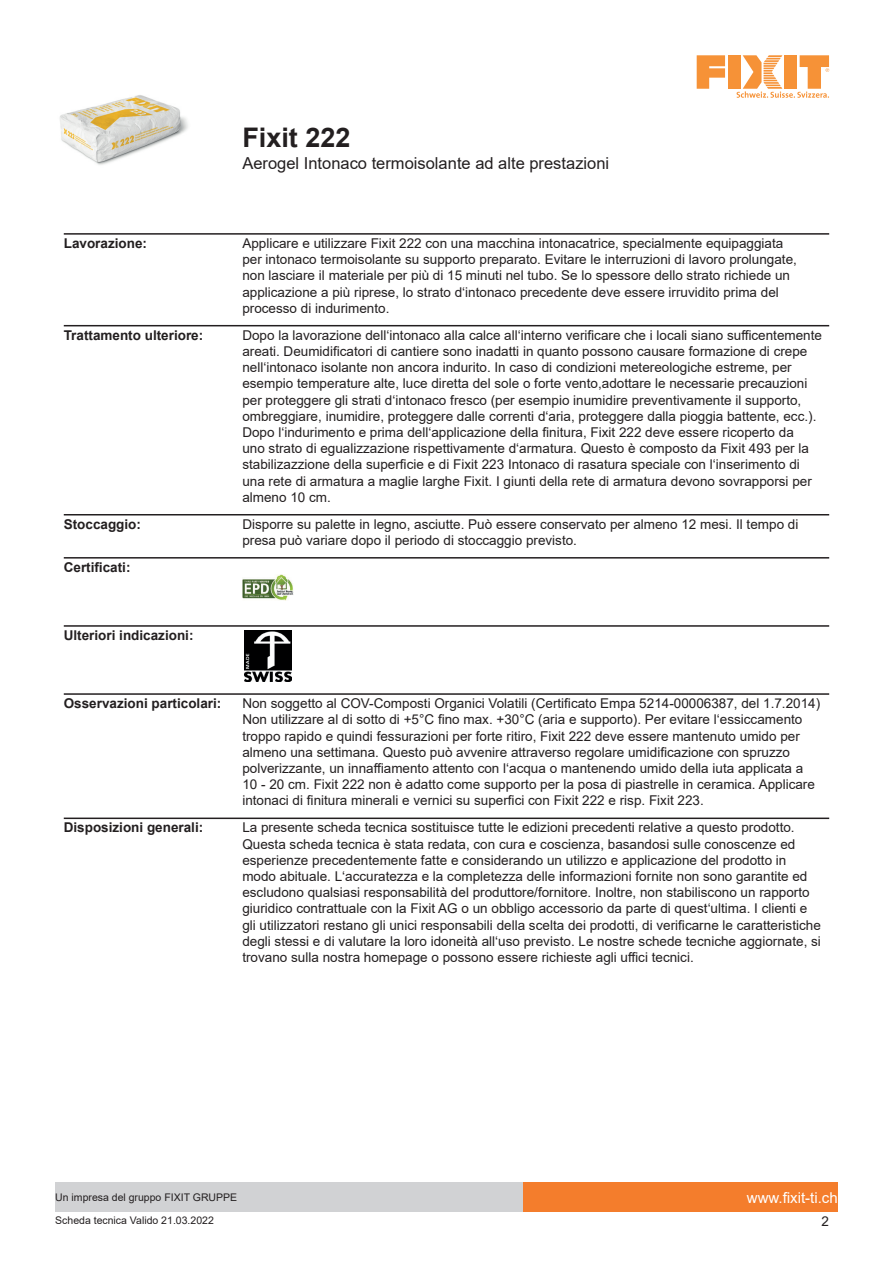
<style>
.page{position:relative;width:893px;height:1263px;background:#fff}
.page>*{position:absolute;margin:0;border:0;box-sizing:border-box;transform-origin:0 0}
.t1{font:700 27px "Arial";color:#231f20}
.t2{font:16.5px "Arial";color:#231f20}
.t3{font:15px "Arial";color:#fff}
.t4{font:13.5px/16.2px "Arial";color:#231f20}
.t5{font:700 13.5px "Arial";color:#231f20}
.t6{font:10.5px "Arial";color:#231f20}
</style>
<div class="page">
<img style="left:60px;top:95px;width:128px;height:70px">
<svg style="left:697px;top:55px;width:28px;height:34px"></svg>
<div style="left:728px;top:55px;width:12px;height:34px;background:#f69237"></div>
<svg style="left:737px;top:55px;width:92px;height:43px"></svg>
<div style="left:523px;top:1182px;width:315px;height:30px;background:#f47d2c"></div>
<div style="left:55px;top:1182px;width:468px;height:30px;background:#d1d2d4"></div>
<hr style="left:64px;top:233px;width:765px;height:2px;background:#231f20">
<hr style="left:64px;top:325px;width:765px;height:1px;background:#231f20">
<hr style="left:64px;top:514px;width:765px;height:1px;background:#231f20">
<hr style="left:64px;top:557px;width:765px;height:2px;background:#231f20">
<img style="left:242px;top:575px;width:51px;height:25px">
<hr style="left:64px;top:625px;width:765px;height:2px;background:#231f20">
<img style="left:245px;top:630px;width:46px;height:51px">
<hr style="left:64px;top:693px;width:765px;height:2px;background:#231f20">
<hr style="left:64px;top:817px;width:765px;height:2px;background:#231f20">
<h1 class="t1" style="left:242px;top:119px;width:110px">Fixit 222</h1>
<p class="t2" style="left:242px;top:152px;width:368px">Aerogel Intonaco termoisolante ad alte prestazioni</p>
<p class="t5" style="left:64px;top:234px;width:85px">Lavorazione:</p>
<p class="t4" style="left:242px;top:235px;width:556px">Applicare e utilizzare Fixit 222 con una macchina intonacatrice, specialmente equipaggiata per intonaco termoisolante su supporto preparato. Evitare le interruzioni di lavoro prolungate, non lasciare il materiale per più di 15 minuti nel tubo. Se lo spessore dello strato richiede un applicazione a più riprese, lo strato d‘intonaco precedente deve essere irruvidito prima del processo di indurimento.</p>
<p class="t5" style="left:64px;top:325px;width:141px">Trattamento ulteriore:</p>
<p class="t4" style="left:242px;top:327px;width:581px">Dopo la lavorazione dell‘intonaco alla calce all‘interno verificare che i locali siano sufficentemente areati. Deumidificatori di cantiere sono inadatti in quanto possono causare formazione di crepe nell‘intonaco isolante non ancora indurito. In caso di condizioni metereologiche estreme, per esempio temperature alte, luce diretta del sole o forte vento,adottare le necessarie precauzioni per proteggere gli strati d‘intonaco fresco (per esempio inumidire preventivamente il supporto, ombreggiare, inumidire, proteggere dalle correnti d‘aria, proteggere dalla pioggia battente, ecc.).<br>Dopo l‘indurimento e prima dell‘applicazione della finitura, Fixit 222 deve essere ricoperto da<br>uno strato di egualizzazione rispettivamente d‘armatura. Questo è composto da Fixit 493 per la stabilizazzione della superficie e di Fixit 223 Intonaco di rasatura speciale con l‘inserimento di una rete di armatura a maglie larghe Fixit. I giunti della rete di armatura devono sovrapporsi per almeno 10 cm.</p>
<p class="t5" style="left:64px;top:515px;width:79px">Stoccaggio:</p>
<p class="t4" style="left:242px;top:516px;width:557px">Disporre su palette in legno, asciutte. Può essere conservato per almeno 12 mesi. Il tempo di presa può variare dopo il periodo di stoccaggio previsto.</p>
<p class="t5" style="left:64px;top:558px;width:68px">Certificati:</p>
<p class="t5" style="left:64px;top:626px;width:131px">Ulteriori indicazioni:</p>
<p class="t5" style="left:64px;top:694px;width:159px">Osservazioni particolari:</p>
<p class="t4" style="left:242px;top:695px;width:579px">Non soggetto al COV-Composti Organici Volatili (Certificato Empa 5214-00006387, del 1.7.2014)<br>Non utilizzare al di sotto di +5°C fino max. +30°C (aria e supporto). Per evitare l‘essiccamento troppo rapido e quindi fessurazioni per forte ritiro, Fixit 222 deve essere mantenuto umido per almeno una settimana. Questo può avvenire attraverso regolare umidificazione con spruzzo polverizzante, un innaffiamento attento con l‘acqua o mantenendo umido della iuta applicata a 10 - 20 cm. Fixit 222 non è adatto come supporto per la posa di piastrelle in ceramica. Applicare intonaci di finitura minerali e vernici su superfici con Fixit 222 e risp. Fixit 223.</p>
<p class="t5" style="left:64px;top:818px;width:141px">Disposizioni generali:</p>
<p class="t4" style="left:242px;top:819px;width:580px">La presente scheda tecnica sostituisce tutte le edizioni precedenti relative a questo prodotto.<br>Questa scheda tecnica è stata redata, con cura e coscienza, basandosi sulle conoscenze ed esperienze precedentemente fatte e considerando un utilizzo e applicazione del prodotto in modo abituale. L‘accuratezza e la completezza delle informazioni fornite non sono garantite ed escludono qualsiasi responsabilità del produttore/fornitore. Inoltre, non stabiliscono un rapporto giuridico contrattuale con la Fixit AG o un obbligo accessorio da parte di quest‘ultima. I clienti e gli utilizzatori restano gli unici responsabili della scelta dei prodotti, di verificarne le caratteristiche degli stessi e di valutare la loro idoneità all‘uso previsto. Le nostre schede tecniche aggiornate, si trovano sulla nostra homepage o possono essere richieste agli uffici tecnici.</p>
<p class="t6" style="left:55px;top:1190px;width:183px">Un impresa del gruppo FIXIT GRUPPE</p>
<p class="t3" style="left:747px;top:1187px;width:92px">www.fixit-ti.ch</p>
<p class="t6" style="left:55px;top:1213px;width:160px">Scheda tecnica Valido 21.03.2022</p>
<p class="t4" style="left:821px;top:1213px;width:9px">2</p>
</div>
